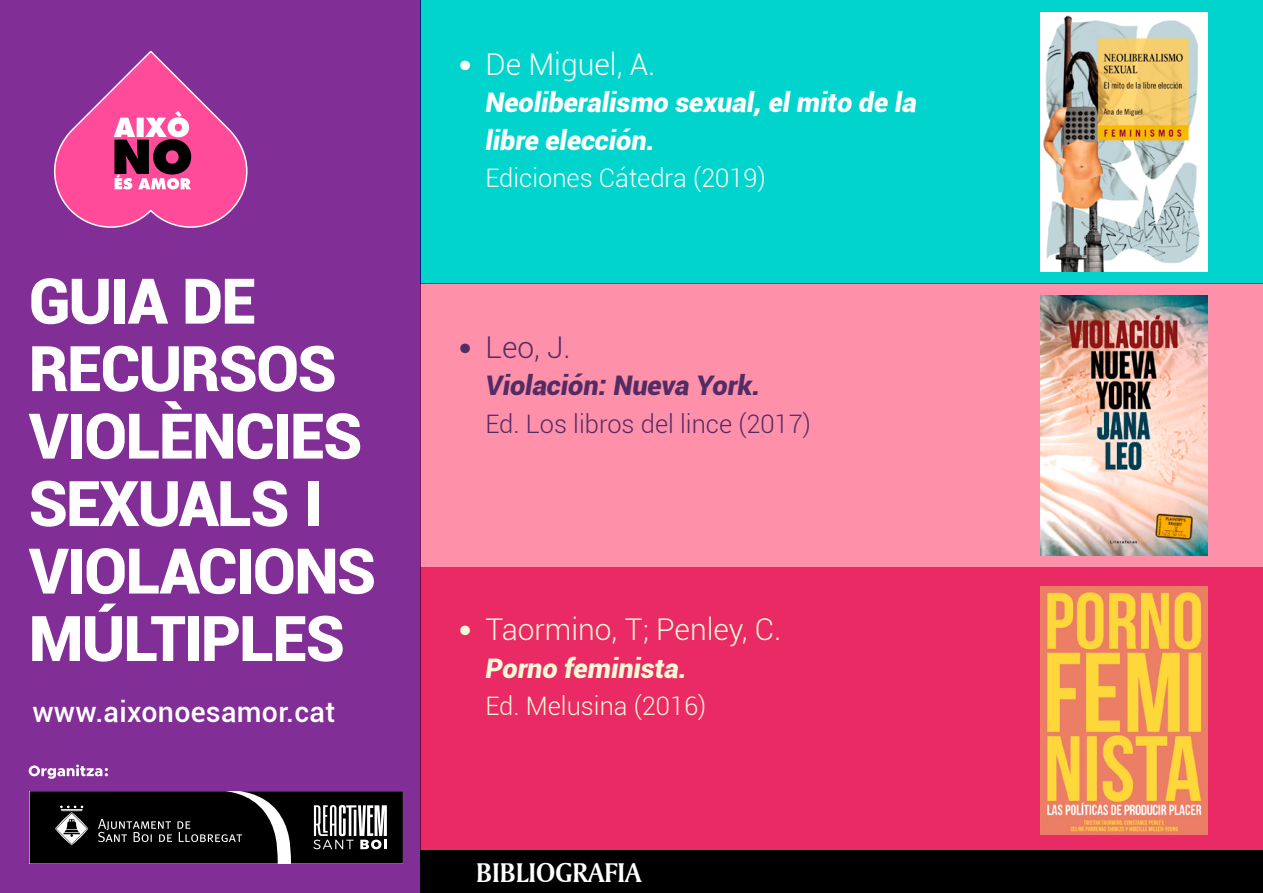
<style>
.page{position:relative;width:1263px;height:893px;background:#fff}
.page>*{position:absolute;margin:0;border:0;box-sizing:border-box;transform-origin:0 0}
.t1{font:900 63px/67.5px "Roboto";letter-spacing:-.03em;color:#fff}
.t2{font:300 30px "Roboto";color:#f7f8d4}
.t3{font:300 30px "Roboto";color:#fff}
.t4{font:300 30px "Roboto";color:#522c64}
.t5{font:500 28.5px "Roboto";letter-spacing:.01em;color:#fff}
.t6{font:28.5px "Amerigo BT Bold A";color:#fff}
.t7{font:italic 900 27px/37.5px "Roboto";color:#fff}
.t8{font:italic 900 27px "Roboto";color:#522c64}
.t9{font:italic 900 27px "Roboto";color:#f7f8d4}
.t10{font:300 25.5px "Roboto";color:#522c64}
.t11{font:300 25.5px "Roboto";color:#fff}
.t12{font:300 25.5px "Roboto";color:#f7f8d4}
.s1{font-family:"Helvetica Neue";font-weight:400;font-size:27px}
</style>
<div class="page">
<div style="left:0;top:0;width:421px;height:893px;background:#812e96"></div>
<div style="left:421px;top:0;width:842px;height:284px;background:#00d4cc"></div>
<div style="left:421px;top:284px;width:842px;height:283px;background:#ff90aa"></div>
<div style="left:421px;top:567px;width:842px;height:283px;background:#e92a65"></div>
<svg style="left:54px;top:51px;width:194px;height:177px"></svg>
<svg style="left:30px;top:791px;width:373px;height:72px"></svg>
<svg style="left:29px;top:765px;width:79px;height:14px"></svg>
<img style="left:1040px;top:12px;width:167px;height:259px">
<img style="left:1040px;top:296px;width:167px;height:259px">
<img style="left:1040px;top:587px;width:167px;height:247px">
<div style="left:421px;top:850px;width:842px;height:43px;background:#000"></div>
<p class="t1" style="left:29px;top:265px;width:349px">GUIA DE<br>RECURSOS<br>VIOLÈNCIES<br>SEXUALS I<br>VIOLACIONS<br>MÚLTIPLES</p>
<p class="t3" style="left:458px;top:43px;width:198px"><span class="s1">•</span> De Miguel, A.</p>
<p class="t7" style="left:485px;top:83px;width:433px">Neoliberalismo sexual, el mito de la libre elección.</p>
<p class="t11" style="left:485px;top:160px;width:282px">Ediciones Cátedra (2019)</p>
<p class="t4" style="left:458px;top:326px;width:114px"><span class="s1">•</span> Leo, J.</p>
<p class="t8" style="left:485px;top:367px;width:276px">Violación: Nueva York.</p>
<p class="t10" style="left:485px;top:406px;width:327px">Ed. Los libros del lince (2017)</p>
<p class="t2" style="left:458px;top:609px;width:324px"><span class="s1">•</span> Taormino, T; Penley, C.</p>
<p class="t9" style="left:485px;top:649px;width:203px">Porno feminista.</p>
<p class="t5" style="left:32px;top:692px;width:304px">www.aixonoesamor.cat</p>
<p class="t12" style="left:485px;top:688px;width:222px">Ed. Melusina (2016)</p>
<p class="t6" style="left:476px;top:855px;width:167px">BIBLIOGRAFIA</p>
</div>
